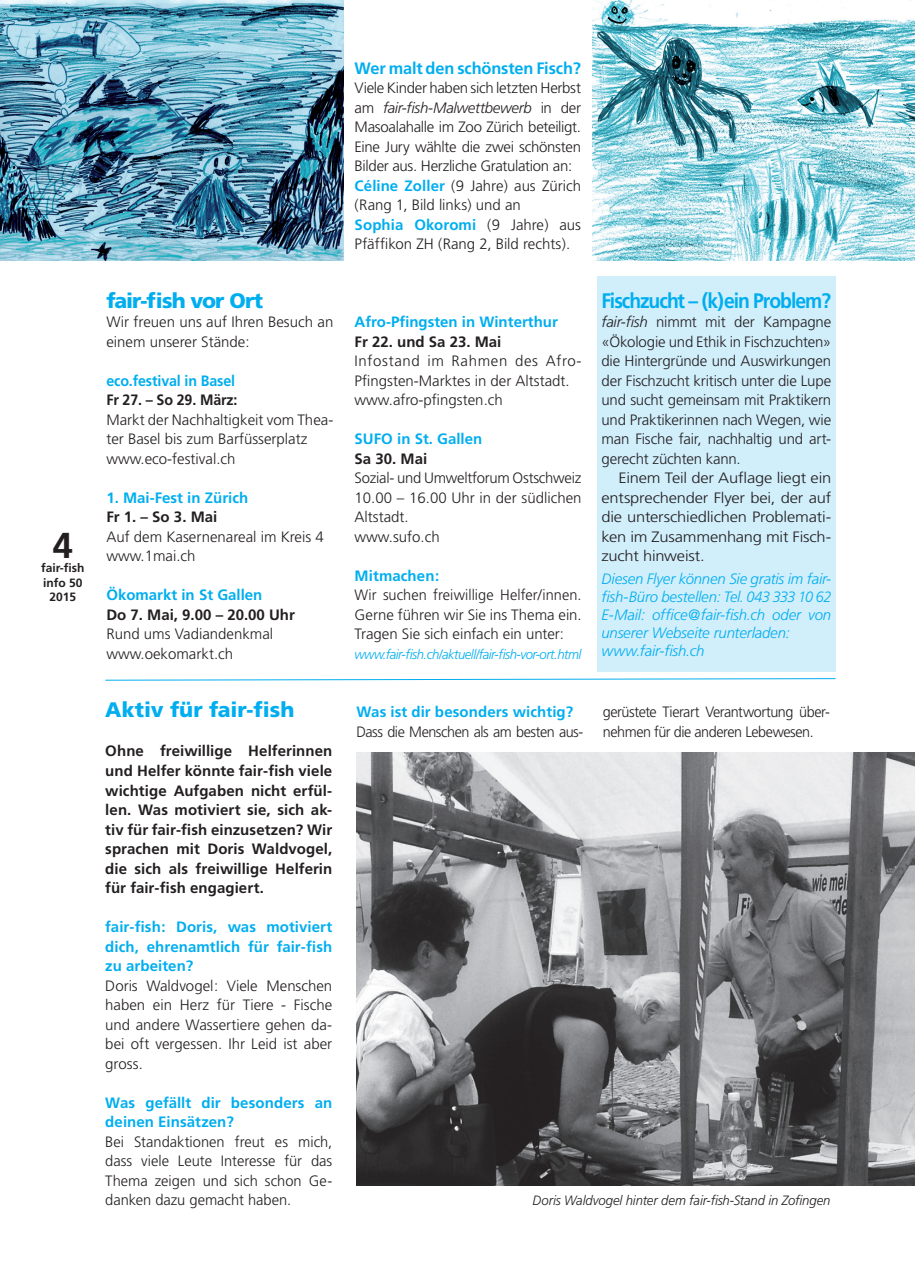
<style>
.page{position:relative;width:915px;height:1276px;background:#fff}
.page>*{position:absolute;margin:0;border:0;box-sizing:border-box;transform-origin:0 0}
.t1{font:700 36px "Frutiger";color:#231f20}
.t2{font:700 21px "Frutiger";letter-spacing:-.055em;color:#00aeef;scale:.92 1}
.t3{font:900 21px "Frutiger";letter-spacing:-.015em;color:#00aeef}
.t4{font:900 21px "Frutiger";letter-spacing:-.045em;color:#00aeef}
.t5{font:700 16.5px "Frutiger";letter-spacing:-.01em;color:#00aeef}
.t6{font:300 15px/19.5px "Frutiger";letter-spacing:-.005em;color:#231f20}
.t7{font:700 15px/19.5px "Frutiger";color:#231f20;text-align:justify}
.t8{font:700 15px/19.5px "Frutiger";color:#00aeef;text-align:justify}
.t9{font:italic 300 15px/18px "Frutiger";letter-spacing:-.015em;color:#00aeef}
.t10{font:300 15px/19.5px "Frutiger";letter-spacing:-.005em;color:#231f20;text-align:justify;scale:1.1 1}
.t11{font:300 15px/19.5px "Frutiger";letter-spacing:-.03em;color:#231f20;scale:.96 1}
.t12{font:700 15px "Frutiger";color:#00aeef;scale:.95 1}
.t13{font:700 15px "Frutiger";color:#231f20;scale:.95 1}
.t14{font:italic 300 13.5px "Frutiger";letter-spacing:-.01em;color:#231f20}
.t15{font:italic 300 13.5px "Frutiger";letter-spacing:-.035em;color:#00aeef}
.t16{font:700 12px/14.4px "Frutiger";color:#231f20;text-align:center}
.s1{font-style:italic}
.s2{font-weight:700;color:#00aeef}
</style>
<div class="page">
<svg style="left:105px;top:678px;width:730px;height:2px"></svg>
<div style="left:597px;top:276px;width:238px;height:396px;background:#d1eefb"></div>
<img style="left:592px;top:0;width:322px;height:261px">
<img style="left:0;top:0;width:344px;height:260px">
<img style="left:356px;top:753px;width:558px;height:432px">
<h1 class="t1" style="left:53px;top:524px;width:22px">4</h1>
<p class="t16" style="left:41px;top:561px;width:45px">fair-fish info 50<br>2015</p>
<h2 class="t4" style="left:106px;top:288px;width:158px">fair-fish vor Ort</h2>
<p class="t6" style="left:106px;top:312px;width:228px">Wir freuen uns auf Ihren Besuch an einem unserer Stände:</p>
<p class="t12" style="left:106px;top:372px;width:137px">eco.festival in Basel</p>
<p class="t13" style="left:106px;top:391px;width:139px">Fr 27. – So 29. März:</p>
<p class="t6" style="left:106px;top:410px;width:228px">Markt der Nachhaltigkeit vom Thea&shy;ter Basel bis zum Barfüsserplatz www.eco-festival.ch</p>
<p class="t8" style="left:106px;top:488px;width:143px">1. Mai-Fest in Zürich</p>
<p class="t7" style="left:106px;top:507px;width:112px">Fr 1. – So 3. Mai</p>
<p class="t6" style="left:106px;top:527px;width:219px">Auf dem Kasernenareal im Kreis 4 www.1mai.ch</p>
<p class="t8" style="left:106px;top:585px;width:157px">Ökomarkt in St Gallen</p>
<p class="t7" style="left:106px;top:605px;width:190px">Do 7. Mai, 9.00 – 20.00 Uhr</p>
<p class="t6" style="left:106px;top:624px;width:168px">Rund ums Vadiandenkmal www.oekomarkt.ch</p>
<h2 class="t3" style="left:105px;top:697px;width:190px">Aktiv für fair-fish</h2>
<p class="t7" style="left:105px;top:741px;width:228px">Ohne freiwillige Helferinnen und Helfer könnte fair-fish viele wichtige Aufgaben nicht erfül&shy;len. Was motiviert sie, sich ak&shy;tiv für fair-fish einzusetzen? Wir sprachen mit Doris Waldvogel, die sich als freiwillige Helferin für fair-fish engagiert.</p>
<p class="t8" style="left:105px;top:917px;width:228px">fair-fish: Doris, was motiviert dich, ehrenamtlich für fair-fish zu arbeiten?</p>
<p class="t6" style="left:105px;top:976px;width:228px;text-align:justify">Doris Waldvogel: Viele Menschen haben ein Herz für Tiere - Fische und andere Wassertiere gehen da&shy;bei oft vergessen. Ihr Leid ist aber gross.</p>
<p class="t8" style="left:105px;top:1092px;width:228px">Was gefällt dir besonders an deinen Einsätzen?</p>
<p class="t6" style="left:105px;top:1132px;width:228px;text-align:justify">Bei Standaktionen freut es mich, dass viele Leute Interesse für das Thema zeigen und sich schon Ge&shy;danken dazu gemacht haben.</p>
<p class="t5" style="left:354px;top:58px;width:228px">Wer malt den schönsten Fisch?</p>
<p class="t6" style="left:354px;top:78px;width:228px">Viele Kinder haben sich letzten Herbst am <span class="s1">fair-fish-Malwettbewerb</span> in der Masoalahalle im Zoo Zürich beteiligt.<br>Eine Jury wählte die zwei schönsten Bilder aus. Herzliche Gratulation an:<br><span class="s2">Céline Zoller</span> (9 Jahre) aus Zürich (Rang 1, Bild links) und an<br><span class="s2">Sophia Okoromi</span> (9 Jahre) aus Pfäffikon ZH (Rang 2, Bild rechts).</p>
<p class="t8" style="left:354px;top:312px;width:205px">Afro-Pfingsten in Winterthur</p>
<p class="t7" style="left:354px;top:332px;width:148px">Fr 22. und Sa 23. Mai</p>
<p class="t6" style="left:354px;top:351px;width:228px">Infostand im Rahmen des Afro-<br>Pfingsten-Marktes in der Altstadt. www.afro-pfingsten.ch</p>
<p class="t8" style="left:354px;top:429px;width:129px">SUFO in St. Gallen</p>
<p class="t7" style="left:354px;top:449px;width:74px">Sa 30. Mai</p>
<p class="t6" style="left:354px;top:468px;width:228px">Sozial- und Umweltforum Ostschweiz<br>10.00 – 16.00 Uhr in der südlichen<br>Altstadt.<br>www.sufo.ch</p>
<p class="t8" style="left:354px;top:566px;width:86px">Mitmachen:</p>
<p class="t6" style="left:354px;top:586px;width:228px;text-align:justify">Wir suchen freiwillige Helfer/innen.<br>Gerne führen wir Sie ins Thema ein.<br>Tragen Sie sich einfach ein unter:</p>
<p class="t15" style="left:354px;top:646px;width:228px">www.fair-fish.ch/aktuell/fair-fish-vor-ort.html</p>
<p class="t8" style="left:356px;top:702px;width:218px">Was ist dir besonders wichtig?</p>
<p class="t11" style="left:356px;top:722px;width:238px">Dass die Menschen als am besten aus-</p>
<h2 class="t2" style="left:601px;top:288px;width:251px">Fischzucht – (k)ein Problem?</h2>
<p class="t6" style="left:601px;top:312px;width:231px;text-align:justify"><span class="s1">fair-fish</span> nimmt mit der Kampagne «Ökologie und Ethik in Fischzuchten» die Hintergründe und Auswirkungen der Fischzucht kritisch unter die Lupe und sucht gemeinsam mit Praktikern und Praktikerinnen nach Wegen, wie man Fische fair, nachhaltig und art&shy;gerecht züchten kann.</p>
<p class="t10" style="left:601px;top:468px;width:210px;text-indent:17px">Einem Teil der Auflage liegt ein entsprechender Flyer bei, der auf die unterschiedlichen Problemati&shy;ken im Zusammenhang mit Fisch&shy;zucht hinweist.</p>
<p class="t9" style="left:601px;top:570px;width:231px">Diesen Flyer können Sie gratis im fair&shy;fish-Büro bestellen: Tel. 043 333 10 62<br>E-Mail: office@fair-fish.ch oder von unserer Webseite runterladen: www.fair-fish.ch</p>
<p class="t11" style="left:602px;top:703px;width:238px">gerüstete Tierart Verantwortung über&shy;nehmen für die anderen Lebewesen.</p>
<p class="t14" style="left:532px;top:1193px;width:299px">Doris Waldvogel hinter dem fair-fish-Stand in Zofingen</p>
</div>
